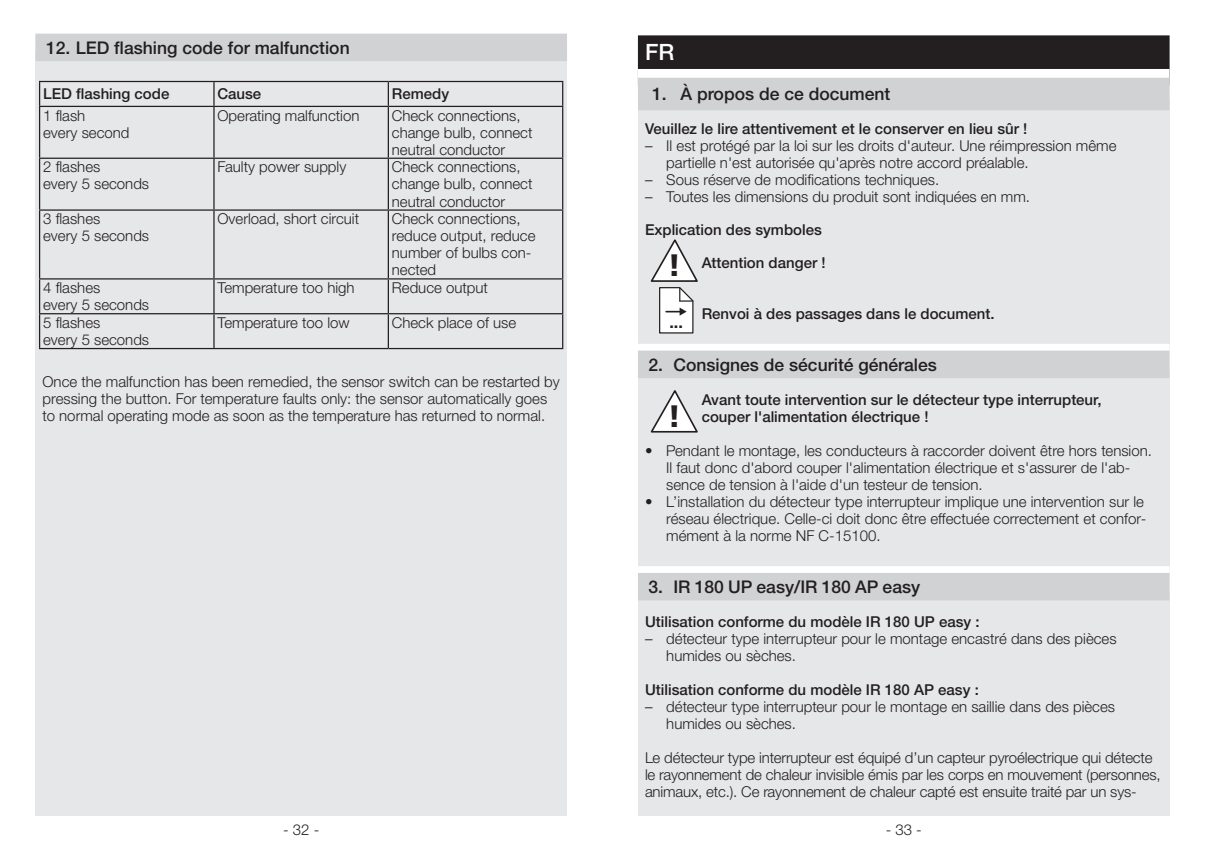
<style>
.page{position:relative;width:1205px;height:851px;background:#fff}
.page>*{position:absolute;margin:0;border:0;box-sizing:border-box;transform-origin:0 0}
.t1{font:900 31px "Frutiger LT Com";color:#231f20}
.t2{font:500 22.5px "Helvetica Neue LTW1 G";color:#fff}
.t3{font:500 17.5px "Helvetica Neue LTW1 G";color:#231f20}
.t4{font:700 16.25px "Helvetica Neue LT Pro";color:#231f20}
.t5{font:300 15px/17px "Helvetica Neue LTW1 G";color:#231f20}
.t6{font:500 15px/17px "Helvetica Neue LTW1 G";color:#231f20}
.s1{font-family:"Frutiger LT Com";font-stretch:condensed}
.s2{font-family:"Frutiger LT Com";font-weight:900;font-size:31px}
</style>
<div class="page">
<div style="left:35px;top:35px;width:532px;height:780px;background:#e6e7e9"></div>
<div style="left:35px;top:27px;width:532px;height:26px;background:linear-gradient(to right,#f9f9fa,#f9f9fa)"></div>
<div style="left:35px;top:34px;width:532px;height:27px;background:#d1d2d4"></div>
<hr style="left:39px;top:81px;width:175px;height:1px;background:#231f20">
<svg style="left:39px;top:82px;width:1px;height:24px"></svg>
<hr style="left:214px;top:81px;width:174px;height:1px;background:#231f20">
<hr style="left:213px;top:82px;width:2px;height:24px;background:#231f20">
<hr style="left:388px;top:81px;width:175px;height:1px;background:#231f20">
<svg style="left:388px;top:82px;width:1px;height:24px"></svg>
<svg style="left:562px;top:82px;width:1px;height:24px"></svg>
<hr style="left:39px;top:106px;width:175px;height:1px;background:#231f20">
<hr style="left:39px;top:107px;width:1px;height:50px;background:#231f20">
<hr style="left:214px;top:106px;width:174px;height:1px;background:#231f20">
<hr style="left:213px;top:107px;width:2px;height:50px;background:#231f20">
<hr style="left:388px;top:106px;width:175px;height:1px;background:#231f20">
<hr style="left:388px;top:107px;width:1px;height:50px;background:#231f20">
<hr style="left:562px;top:107px;width:1px;height:50px;background:#231f20">
<hr style="left:39px;top:157px;width:175px;height:2px;background:#231f20">
<hr style="left:39px;top:159px;width:1px;height:50px;background:#231f20">
<hr style="left:214px;top:157px;width:174px;height:2px;background:#231f20">
<hr style="left:213px;top:159px;width:2px;height:50px;background:#231f20">
<hr style="left:388px;top:157px;width:175px;height:2px;background:#231f20">
<hr style="left:388px;top:159px;width:1px;height:50px;background:#231f20">
<hr style="left:562px;top:159px;width:1px;height:50px;background:#231f20">
<hr style="left:39px;top:209px;width:175px;height:2px;background:#231f20">
<hr style="left:39px;top:211px;width:1px;height:67px;background:#231f20">
<hr style="left:214px;top:209px;width:174px;height:2px;background:#231f20">
<hr style="left:213px;top:211px;width:2px;height:67px;background:#231f20">
<hr style="left:388px;top:209px;width:175px;height:2px;background:#231f20">
<hr style="left:388px;top:211px;width:1px;height:67px;background:#231f20">
<hr style="left:562px;top:211px;width:1px;height:67px;background:#231f20">
<hr style="left:39px;top:278px;width:175px;height:1px;background:#231f20">
<hr style="left:39px;top:279px;width:1px;height:34px;background:#231f20">
<hr style="left:214px;top:278px;width:174px;height:1px;background:#231f20">
<hr style="left:213px;top:279px;width:2px;height:34px;background:#231f20">
<hr style="left:388px;top:278px;width:175px;height:1px;background:#231f20">
<hr style="left:388px;top:279px;width:1px;height:34px;background:#231f20">
<hr style="left:562px;top:279px;width:1px;height:34px;background:#231f20">
<hr style="left:39px;top:313px;width:175px;height:1px;background:#231f20">
<hr style="left:39px;top:314px;width:1px;height:34px;background:#231f20">
<hr style="left:214px;top:313px;width:174px;height:1px;background:#231f20">
<hr style="left:213px;top:314px;width:2px;height:34px;background:#231f20">
<hr style="left:388px;top:313px;width:175px;height:1px;background:#231f20">
<hr style="left:388px;top:314px;width:1px;height:34px;background:#231f20">
<hr style="left:562px;top:314px;width:1px;height:34px;background:#231f20">
<hr style="left:39px;top:348px;width:175px;height:1px;background:#231f20">
<hr style="left:214px;top:348px;width:174px;height:1px;background:#231f20">
<hr style="left:388px;top:348px;width:175px;height:1px;background:#231f20">
<div style="left:638px;top:35px;width:531px;height:780px;background:#e6e7e9"></div>
<div style="left:638px;top:35px;width:531px;height:50px;background:#231f20"></div>
<div style="left:638px;top:69px;width:531px;height:30px;background:#fff"></div>
<div style="left:638px;top:78px;width:531px;height:32px;background:#d1d2d4"></div>
<div style="left:638px;top:344px;width:531px;height:26px;background:#fff"></div>
<div style="left:638px;top:350px;width:531px;height:28px;background:#d1d2d4"></div>
<div style="left:638px;top:566px;width:531px;height:26px;background:#fff"></div>
<div style="left:638px;top:573px;width:531px;height:27px;background:#d1d2d4"></div>
<svg style="left:651px;top:239px;width:47px;height:94px"></svg>
<svg style="left:651px;top:390px;width:47px;height:43px"></svg>
<p class="t3" style="left:46px;top:37px;width:305px">12. LED flashing code for malfunction</p>
<p class="t6" style="left:43px;top:85px;width:128px">LED flashing code</p>
<p class="t6" style="left:217px;top:85px;width:45px">Cause</p>
<p class="t6" style="left:392px;top:85px;width:59px">Remedy</p>
<p class="t5" style="left:43px;top:107px;width:88px">1 flash<br>every second</p>
<p class="t5" style="left:217px;top:107px;width:143px">Operating malfunction</p>
<p class="t5" style="left:392px;top:107px;width:142px">Check connections, change bulb, connect neutral conductor</p>
<p class="t5" style="left:43px;top:158px;width:108px">2 flashes<br>every 5 seconds</p>
<p class="t5" style="left:217px;top:158px;width:130px">Faulty power supply</p>
<p class="t5" style="left:392px;top:158px;width:142px">Check connections, change bulb, connect neutral conductor</p>
<p class="t5" style="left:43px;top:210px;width:108px">3 flashes<br>every 5 seconds</p>
<p class="t5" style="left:217px;top:210px;width:143px">Overload, short circuit</p>
<p class="t5" style="left:392px;top:210px;width:145px">Check connections, reduce output, reduce number of bulbs con&shy;nected</p>
<p class="t5" style="left:43px;top:279px;width:108px">4 flashes<br>every 5 seconds</p>
<p class="t5" style="left:217px;top:279px;width:139px">Temperature too high</p>
<p class="t5" style="left:392px;top:279px;width:98px">Reduce output</p>
<p class="t5" style="left:43px;top:314px;width:108px">5 flashes<br>every 5 seconds</p>
<p class="t5" style="left:217px;top:314px;width:134px">Temperature too low</p>
<p class="t5" style="left:392px;top:314px;width:126px">Check place of use</p>
<p class="t5" style="left:43px;top:373px;width:519px">Once the malfunction has been remedied, the sensor switch can be restarted by pressing the button. For temperature faults only: the sensor automatically goes to normal operating mode as soon as the temperature has returned to normal.</p>
<h2 class="t2" style="left:645px;top:39px;width:31px">FR</h2>
<p class="t3" style="left:652px;top:83px;width:240px">1. À propos de ce document</p>
<p class="t6" style="left:645px;top:120px;width:384px">Veuillez le lire attentivement et le conserver en lieu sûr !</p>
<p class="t5" style="left:666px;top:137px;width:452px;text-indent:-21px"><span class="s1">–</span> Il est protégé par la loi sur les droits d'auteur. Une réimpression même partielle n'est autorisée qu'après notre accord préalable.</p>
<p class="t5" style="left:645px;top:171px;width:296px"><span class="s1">–</span> Sous réserve de modifications techniques.</p>
<p class="t5" style="left:645px;top:188px;width:386px"><span class="s1">–</span> Toutes les dimensions du produit sont indiquées en mm.</p>
<p class="t6" style="left:645px;top:221px;width:178px">Explication des symboles</p>
<p class="t6" style="left:667px;top:254px;width:160px"><span class="s2">!</span> Attention danger !</p>
<p class="t6" style="left:702px;top:305px;width:294px">Renvoi à des passages dans le document.</p>
<p class="t3" style="left:648px;top:354px;width:290px">2. Consignes de sécurité générales</p>
<h1 class="t1" style="left:667px;top:397px;width:15px">!</h1>
<p class="t6" style="left:702px;top:391px;width:401px">Avant toute intervention sur le détecteur type interrupteur, couper l'alimentation électrique !</p>
<p class="t5" style="left:666px;top:442px;width:487px;text-indent:-21px">• Pendant le montage, les conducteurs à raccorder doivent être hors tension.<br>Il faut donc d'abord couper l'alimentation électrique et s'assurer de l'ab&shy;sence de tension à l'aide d'un testeur de tension.</p>
<p class="t5" style="left:666px;top:493px;width:481px;text-indent:-21px">• L’installation du détecteur type interrupteur implique une intervention sur le réseau électrique. Celle-ci doit donc être effectuée correctement et confor&shy;mément à la norme NF C-15100.</p>
<p class="t3" style="left:648px;top:576px;width:273px">3. IR 180 UP easy/IR 180 AP easy</p>
<p class="t6" style="left:645px;top:613px;width:336px">Utilisation conforme du modèle IR 180 UP easy :</p>
<p class="t5" style="left:666px;top:630px;width:452px;text-indent:-21px"><span class="s1">–</span> détecteur type interrupteur pour le montage encastré dans des pièces humides ou sèches.</p>
<p class="t6" style="left:645px;top:681px;width:335px">Utilisation conforme du modèle IR 180 AP easy :</p>
<p class="t5" style="left:666px;top:698px;width:450px;text-indent:-21px"><span class="s1">–</span> détecteur type interrupteur pour le montage en saillie dans des pièces humides ou sèches.</p>
<p class="t5" style="left:645px;top:749px;width:517px">Le détecteur type interrupteur est équipé d’un capteur pyroélectrique qui détecte le rayonnement de chaleur invisible émis par les corps en mouvement (personnes, animaux, etc.). Ce rayonnement de chaleur capté est ensuite traité par un sys-</p>
<p class="t4" style="left:669px;top:311px;width:15px">...</p>
<p class="t5" style="left:283px;top:821px;width:38px">- 32 -</p>
<p class="t5" style="left:885px;top:821px;width:38px">- 33 -</p>
</div>
